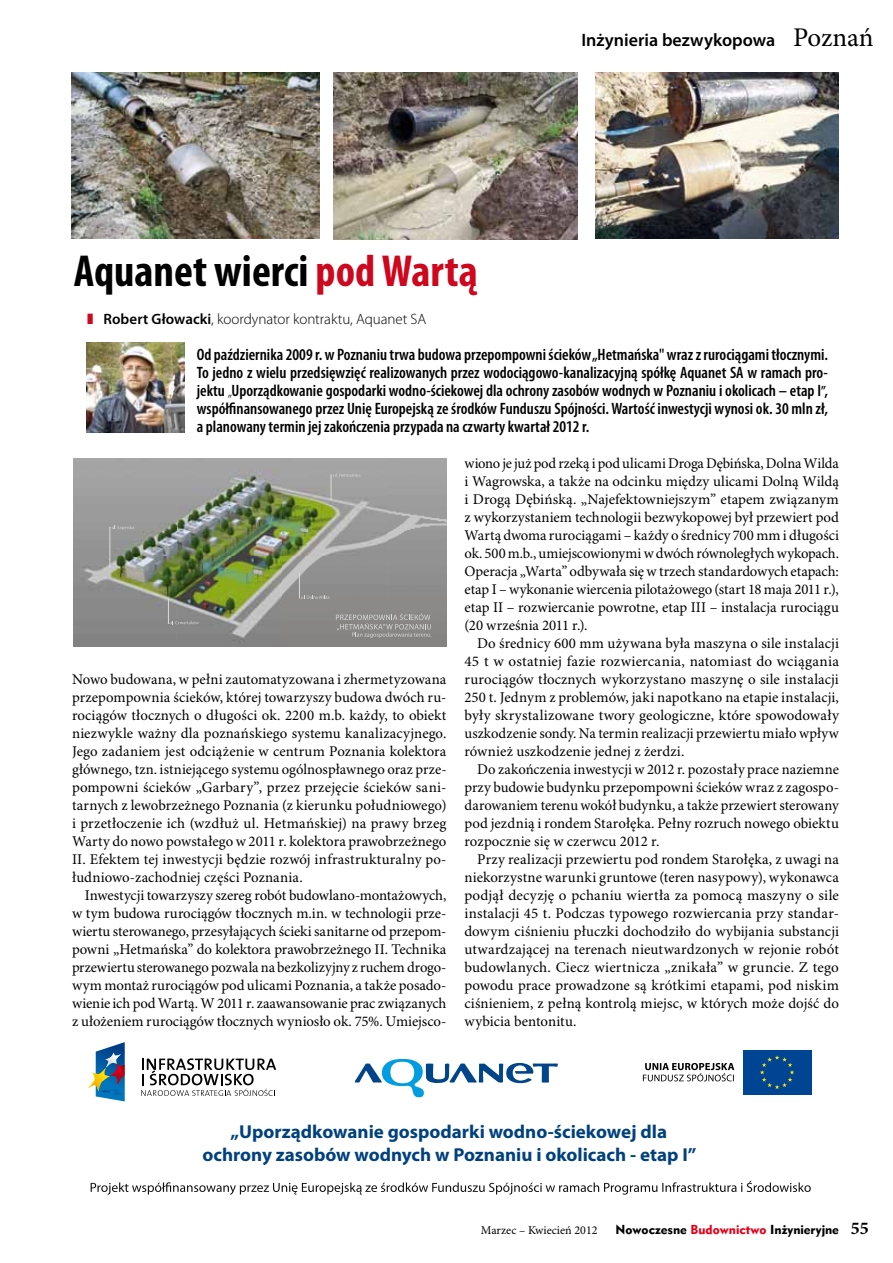
<style>
.page{position:relative;width:893px;height:1263px;background:#fff}
.page>*{position:absolute;margin:0;border:0;box-sizing:border-box;transform-origin:0 0}
.t1{font:700 condensed 45px "Myriad Pro";color:#000}
.t2{font:700 18.75px/22.5px "Myriad Pro";color:#00417d;text-align:center}
.t3{font:600 18px "Myriad Pro";color:#000}
.t4{font:600 condensed 16.5px/18px "Myriad Pro";color:#000;text-align:justify}
.t5{font:300 15px "Myriad Pro";letter-spacing:-.005em;color:#000}
.t6{font:14.85px/18px "Minion Pro";letter-spacing:.005em;color:#000;text-align:justify}
.t7{font:12px "Geometr 415 Blk PL";color:#000}
.t8{font:12px "Minion Pro";color:#000}
.s1{font-family:"Minion Pro";font-weight:400;font-size:27px}
.s2{color:#cd071e}
.s3{font-weight:600}
.s4{font-weight:300;font-size:14.85px}
.s5{font-size:14.85px}
.s6{color:#e2001a}
.s7{font-family:"Minion Pro";font-weight:700;font-size:18px}
</style>
<div class="page">
<img style="left:87px;top:342px;width:97px;height:90px">
<svg style="left:91px;top:1181px;width:720px;height:14px"></svg>
<svg style="left:141px;top:1058px;width:135px;height:38px"></svg>
<img style="left:96px;top:1042px;width:29px;height:59px">
<img style="left:110px;top:1064px;width:15px;height:21px">
<img style="left:88px;top:1068px;width:22px;height:23px">
<img style="left:98px;top:1089px;width:26px;height:6px">
<img style="left:105px;top:1052px;width:16px;height:16px">
<svg style="left:120px;top:1065px;width:5px;height:11px"></svg>
<svg style="left:355px;top:1059px;width:203px;height:38px"></svg>
<div style="left:743px;top:1050px;width:68px;height:44px;background:#004494"></div>
<svg style="left:760px;top:1055px;width:34px;height:34px"></svg>
<svg style="left:643px;top:1063px;width:91px;height:18px"></svg>
<img style="left:72px;top:73px;width:248px;height:165px">
<img style="left:334px;top:73px;width:243px;height:166px">
<img style="left:595px;top:73px;width:244px;height:165px">
<img style="left:73px;top:458px;width:373px;height:188px">
<svg style="left:336px;top:613px;width:96px;height:25px;background:#959594"></svg>
<hr style="left:110px;top:527px;width:1px;height:40px;background:#dadadb">
<svg style="left:168px;top:598px;width:31px;height:27px"></svg>
<svg style="left:299px;top:573px;width:30px;height:26px"></svg>
<svg style="left:330px;top:473px;width:30px;height:27px"></svg>
<svg style="left:109px;top:526px;width:25px;height:4px"></svg>
<p class="t3" style="left:581px;top:30px;width:294px">Inżynieria bezwykopowa <span class="s1">Poznań</span></p>
<h1 class="t1" style="left:74px;top:246px;width:405px">Aquanet wierci <span class="s2">pod Wartą</span></h1>
<p class="t5" style="left:87px;top:311px;width:341px"><span class="s2">❚</span> <span class="s3">Robert Głowacki</span>, koordynator kontraktu, Aquanet SA</p>
<p class="t4" style="left:197px;top:346px;width:633px">Od października 2009 r. wPoznaniu trwa budowa przepompowni ścieków „Hetmańska" wraz zrurociągami tłocznymi.<br>To jedno z wielu przedsięwzięć realizowanych przez wodociągowo-kanalizacyjną spółkę Aquanet SA w ramach pro&shy;jektu <span class="s4">„</span>Uporządkowanie gospodarki wodno-ściekowej dla ochrony zasobów wodnych w Poznaniu i okolicach – etap I<span class="s5">”</span>, współfinansowanego przez Unię Europejską ze środków Funduszu Spójności. Wartość inwestycji wynosi ok. 30 mln zł, a planowany termin jej zakończenia przypada na czwarty kwartał 2012 r.</p>
<p class="t6" style="left:72px;top:671px;width:376px">Nowo budowana, w pełni zautomatyzowana i zhermetyzowana przepompownia ścieków, której towarzyszy budowa dwóch ru&shy;rociągów tłocznych o długości ok. 2200 m.b. każdy, to obiekt niezwykle ważny dla poznańskiego systemu kanalizacyjnego.<br>Jego zadaniem jest odciążenie w centrum Poznania kolektora głównego, tzn. istniejącego systemu ogólnospławnego oraz prze&shy;pompowni ścieków „Garbary”, przez przejęcie ścieków sani&shy;tarnych z lewobrzeżnego Poznania (z kierunku południowego) i przetłoczenie ich (wzdłuż ul. Hetmańskiej) na prawy brzeg Warty do nowo powstałego w 2011 r. kolektora prawobrzeżnego II. Efektem tej inwestycji będzie rozwój infrastrukturalny po&shy;łudniowo-zachodniej części Poznania.</p>
<p class="t6" style="left:72px;top:887px;width:376px;text-indent:13px">Inwestycji towarzyszy szereg robót budowlano-montażowych, w tym budowa rurociągów tłocznych m.in. w technologii prze&shy;wiertu sterowanego, przesyłających ścieki sanitarne od przepom&shy;powni „Hetmańska” do kolektora prawobrzeżnego II. Technika przewiertu sterowanego pozwala na bezkolizyjny z ruchem drogo&shy;wym montaż rurociągów pod ulicami Poznania, a także posado&shy;wienie ich pod Wartą. W 2011 r. zaawansowanie prac związanych z ułożeniem rurociągów tłocznych wyniosło ok. 75%. Umiejsco-</p>
<p class="t6" style="left:464px;top:455px;width:376px">wiono je już pod rzeką i pod ulicamiDrogaDębińska, DolnaWilda i Wagrowska, a także na odcinku między ulicami Dolną Wildą i Drogą Dębińską. „Najefektowniejszym” etapem związanym z wykorzystaniem technologii bezwykopowej był przewiert pod Wartą dwoma rurociągami – każdy o średnicy 700 mm i długości ok. 500 m.b., umiejscowionymi w dwóch równoległych wykopach.<br>Operacja „Warta” odbywała się w trzech standardowych etapach: etap I – wykonanie wiercenia pilotażowego (start 18 maja 2011 r.), etap II – rozwiercanie powrotne, etap III – instalacja rurociągu (20 września 2011 r.).</p>
<p class="t6" style="left:464px;top:635px;width:376px;text-indent:13px">Do średnicy 600 mm używana była maszyna o sile instalacji 45 t w ostatniej fazie rozwiercania, natomiast do wciągania rurociągów tłocznych wykorzystano maszynę o sile instalacji 250 t. Jednym z problemów, jaki napotkano na etapie instalacji, były skrystalizowane twory geologiczne, które spowodowały uszkodzenie sondy. Na termin realizacji przewiertu miało wpływ również uszkodzenie jednej z żerdzi.</p>
<p class="t6" style="left:464px;top:761px;width:376px;text-indent:13px">Do zakończenia inwestycji w 2012 r. pozostały prace naziemne przy budowie budynku przepompowni ścieków wraz z zagospo&shy;darowaniem terenu wokół budynku, a także przewiert sterowany pod jezdnią i rondem Starołęka. Pełny rozruch nowego obiektu rozpocznie się w czerwcu 2012 r.</p>
<p class="t6" style="left:464px;top:851px;width:376px;text-indent:13px">Przy realizacji przewiertu pod rondem Starołęka, z uwagi na niekorzystne warunki gruntowe (teren nasypowy), wykonawca podjął decyzję o pchaniu wiertła za pomocą maszyny o sile instalacji 45 t. Podczas typowego rozwiercania przy standar&shy;dowym ciśnieniu płuczki dochodziło do wybijania substancji utwardzającej na terenach nieutwardzonych w rejonie robót budowlanych. Ciecz wiertnicza „znikała” w gruncie. Z tego powodu prace prowadzone są krótkimi etapami, pod niskim ciśnieniem, z pełną kontrolą miejsc, w których może dojść do wybicia bentonitu.</p>
<p class="t2" style="left:202px;top:1121px;width:495px">„Uporządkowanie gospodarki wodno-ściekowej dla ochrony zasobów wodnych w Poznaniu i okolicach - etap I”</p>
<p class="t8" style="left:481px;top:1223px;width:118px">Marzec – Kwiecień 2012</p>
<p class="t7" style="left:616px;top:1221px;width:255px">Nowoczesne <span class="s6">Budownictwo</span> Inżynieryjne <span class="s7">55</span></p>
</div>
